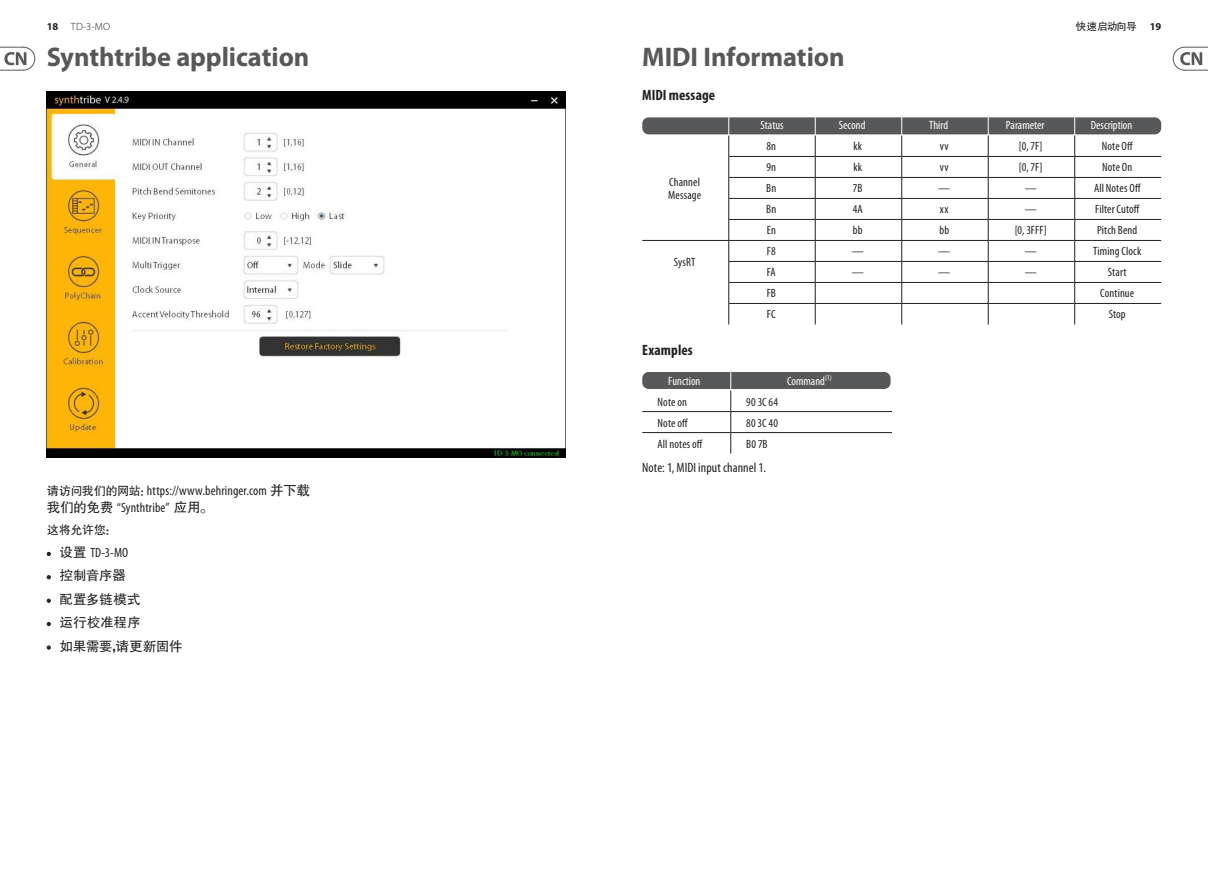
<style>
.page{position:relative;width:1208px;height:893px;background:#fff}
.page>*{position:absolute;margin:0;border:0;box-sizing:border-box;transform-origin:0 0}
.Page_Headings{font:700 27px "Myriad Pro";letter-spacing:-.005em;color:#57585a}
.Getting_Started_-_Te{font:700 condensed 15px "Myriad Pro";letter-spacing:.005em;color:#231f20}
.Getting_Started_-_Te-2{font:condensed 13.5px/17px "Myriad Pro";letter-spacing:.005em;color:#231f20}
.t1{font:13.5px "FZ Hei Regular";letter-spacing:.005em;color:#231f20}
.TBL_-_Entry_EN{font:condensed 12px/13.5px "Myriad Pro";letter-spacing:.01em;color:#231f20}
.TBL_-_Category_Entry{font:condensed 12px "Myriad Pro";color:#fff}
.Getting_Started_-_Te-3{font:12px "FZ Hei Regular";letter-spacing:-.02em;color:#231f20}
.t2{font:300 10.5px "Myriad Pro";color:#231f20}
.t3{font:10.5px "FZ Hei Regular";color:#231f20}
.s1{font-weight:700}
.s2{font-family:"Myriad Pro";font-weight:700}
.s3{font-family:"FZ Hei Regular";font-stretch:normal;font-size:12px}
.s4{font-family:"FZ Hei Regular";font-stretch:normal}
.s5{font-weight:700;font-stretch:normal;font-size:12px}
.s6{font-family:"Myriad Pro";font-weight:700;font-size:12px}
</style>
<div class="page">
<img style="left:47px;top:92px;width:519px;height:366px">
<div style="left:642px;top:372px;width:248px;height:17px;background:#57585a;border-radius:6px"></div>
<hr style="left:642px;top:411px;width:89px;height:1px;background:#231f20">
<hr style="left:731px;top:411px;width:161px;height:1px;background:#231f20">
<hr style="left:642px;top:432px;width:89px;height:1px;background:#231f20">
<hr style="left:731px;top:432px;width:161px;height:1px;background:#231f20">
<svg style="left:730px;top:372px;width:1px;height:82px"></svg>
<div style="left:642px;top:117px;width:519px;height:17px;background:#57585a;border-radius:6px"></div>
<hr style="left:728px;top:156px;width:87px;height:1px;background:#231f20">
<hr style="left:815px;top:156px;width:86px;height:1px;background:#231f20">
<hr style="left:901px;top:156px;width:87px;height:1px;background:#231f20">
<hr style="left:988px;top:156px;width:86px;height:1px;background:#231f20">
<hr style="left:1074px;top:156px;width:87px;height:1px;background:#231f20">
<hr style="left:728px;top:177px;width:87px;height:1px;background:#231f20">
<hr style="left:815px;top:177px;width:86px;height:1px;background:#231f20">
<hr style="left:901px;top:177px;width:87px;height:1px;background:#231f20">
<hr style="left:988px;top:177px;width:86px;height:1px;background:#231f20">
<hr style="left:1074px;top:177px;width:87px;height:1px;background:#231f20">
<hr style="left:728px;top:198px;width:87px;height:1px;background:#231f20">
<hr style="left:815px;top:198px;width:86px;height:1px;background:#231f20">
<hr style="left:901px;top:198px;width:87px;height:1px;background:#231f20">
<hr style="left:988px;top:198px;width:86px;height:1px;background:#231f20">
<hr style="left:1074px;top:198px;width:87px;height:1px;background:#231f20">
<hr style="left:728px;top:219px;width:87px;height:1px;background:#231f20">
<hr style="left:815px;top:219px;width:86px;height:1px;background:#231f20">
<hr style="left:901px;top:219px;width:87px;height:1px;background:#231f20">
<hr style="left:988px;top:219px;width:86px;height:1px;background:#231f20">
<hr style="left:1074px;top:219px;width:87px;height:1px;background:#231f20">
<hr style="left:642px;top:240px;width:87px;height:1px;background:#231f20">
<hr style="left:729px;top:240px;width:86px;height:1px;background:#231f20">
<hr style="left:815px;top:240px;width:86px;height:1px;background:#231f20">
<hr style="left:901px;top:240px;width:87px;height:1px;background:#231f20">
<hr style="left:988px;top:240px;width:86px;height:1px;background:#231f20">
<hr style="left:1074px;top:240px;width:87px;height:1px;background:#231f20">
<hr style="left:728px;top:261px;width:87px;height:1px;background:#231f20">
<hr style="left:815px;top:261px;width:86px;height:1px;background:#231f20">
<hr style="left:901px;top:261px;width:87px;height:1px;background:#231f20">
<hr style="left:988px;top:261px;width:86px;height:1px;background:#231f20">
<hr style="left:1074px;top:261px;width:87px;height:1px;background:#231f20">
<svg style="left:728px;top:117px;width:1px;height:207px"></svg>
<svg style="left:815px;top:117px;width:1px;height:207px"></svg>
<svg style="left:901px;top:117px;width:1px;height:207px"></svg>
<svg style="left:988px;top:117px;width:1px;height:207px"></svg>
<svg style="left:1074px;top:117px;width:1px;height:207px"></svg>
<hr style="left:728px;top:282px;width:87px;height:1px;background:#231f20">
<hr style="left:815px;top:282px;width:86px;height:1px;background:#231f20">
<hr style="left:901px;top:282px;width:87px;height:1px;background:#231f20">
<hr style="left:988px;top:282px;width:86px;height:1px;background:#231f20">
<hr style="left:1074px;top:282px;width:87px;height:1px;background:#231f20">
<hr style="left:728px;top:303px;width:87px;height:1px;background:#231f20">
<hr style="left:815px;top:303px;width:86px;height:1px;background:#231f20">
<hr style="left:901px;top:303px;width:87px;height:1px;background:#231f20">
<hr style="left:988px;top:303px;width:86px;height:1px;background:#231f20">
<hr style="left:1074px;top:303px;width:87px;height:1px;background:#231f20">
<svg style="left:1172px;top:46px;width:36px;height:25px"></svg>
<svg style="left:0;top:46px;width:36px;height:25px"></svg>
<p class="t2" style="left:47px;top:21px;width:65px"><span class="s1">18</span> TD-3-MO</p>
<p class="t3" style="left:1075px;top:21px;width:87px">快速启动向导 <span class="s2">19</span></p>
<p class="Page_Headings" style="left:47px;top:39px;width:264px">Synthtribe application</p>
<p class="Getting_Started_-_Te-2" style="left:47px;top:482px;width:265px"><span class="s3">请访问我们的网站：</span> https://www.behringer.com <span class="s4">并下载我们的免费</span> “Synthtribe” <span class="s4">应用。</span></p>
<p class="Getting_Started_-_Te-3" style="left:47px;top:523px;width:64px">这将允许您：</p>
<p class="Getting_Started_-_Te-2" style="left:47px;top:544px;width:83px"><span class="s5">•</span> <span class="s4">设置</span> TD-3-MO</p>
<p class="t1" style="left:47px;top:568px;width:81px"><span class="s6">•</span> 控制音序器</p>
<p class="t1" style="left:47px;top:592px;width:96px"><span class="s6">•</span> 配置多链模式</p>
<p class="t1" style="left:47px;top:615px;width:95px"><span class="s6">•</span> 运行校准程序</p>
<p class="t1" style="left:47px;top:638px;width:137px"><span class="s6">•</span> 如果需要，请更新固件</p>
<p class="Page_Headings" style="left:642px;top:39px;width:204px">MIDI Information</p>
<p class="Getting_Started_-_Te" style="left:642px;top:86px;width:74px">MIDI message</p>
<p class="TBL_-_Entry_EN" style="left:668px;top:175px;width:35px">Channel<br>Message</p>
<p class="TBL_-_Entry_EN" style="left:674px;top:255px;width:23px">SysRT</p>
<p class="TBL_-_Category_Entry" style="left:760px;top:118px;width:25px">Status</p>
<p class="TBL_-_Category_Entry" style="left:839px;top:118px;width:28px">Second</p>
<p class="TBL_-_Category_Entry" style="left:929px;top:118px;width:21px">Third</p>
<p class="TBL_-_Category_Entry" style="left:1005px;top:118px;width:40px">Parameter</p>
<p class="TBL_-_Category_Entry" style="left:1091px;top:118px;width:43px">Description</p>
<p class="TBL_-_Entry_EN" style="left:766px;top:140px;width:11px">8n</p>
<p class="TBL_-_Entry_EN" style="left:853px;top:140px;width:10px">kk</p>
<p class="TBL_-_Entry_EN" style="left:940px;top:140px;width:10px">vv</p>
<p class="TBL_-_Entry_EN" style="left:1019px;top:140px;width:25px">[0, 7F]</p>
<p class="TBL_-_Entry_EN" style="left:1101px;top:140px;width:33px">Note Off</p>
<p class="TBL_-_Entry_EN" style="left:766px;top:161px;width:11px">9n</p>
<p class="TBL_-_Entry_EN" style="left:853px;top:161px;width:10px">kk</p>
<p class="TBL_-_Entry_EN" style="left:940px;top:161px;width:10px">vv</p>
<p class="TBL_-_Entry_EN" style="left:1019px;top:161px;width:25px">[0, 7F]</p>
<p class="TBL_-_Entry_EN" style="left:1102px;top:161px;width:32px">Note On</p>
<p class="TBL_-_Entry_EN" style="left:766px;top:182px;width:11px">Bn</p>
<p class="TBL_-_Entry_EN" style="left:853px;top:182px;width:11px">7B</p>
<p class="TBL_-_Entry_EN" style="left:938px;top:182px;width:13px">—</p>
<p class="TBL_-_Entry_EN" style="left:1024px;top:182px;width:13px">—</p>
<p class="TBL_-_Entry_EN" style="left:1094px;top:182px;width:48px">All Notes Off</p>
<p class="TBL_-_Entry_EN" style="left:766px;top:203px;width:11px">Bn</p>
<p class="TBL_-_Entry_EN" style="left:852px;top:203px;width:11px">4A</p>
<p class="TBL_-_Entry_EN" style="left:940px;top:203px;width:10px">xx</p>
<p class="TBL_-_Entry_EN" style="left:1024px;top:203px;width:13px">—</p>
<p class="TBL_-_Entry_EN" style="left:1095px;top:203px;width:46px">Filter Cutoff</p>
<p class="TBL_-_Entry_EN" style="left:766px;top:224px;width:11px">En</p>
<p class="TBL_-_Entry_EN" style="left:853px;top:224px;width:11px">bb</p>
<p class="TBL_-_Entry_EN" style="left:939px;top:224px;width:11px">bb</p>
<p class="TBL_-_Entry_EN" style="left:1014px;top:224px;width:34px">[0, 3FFF]</p>
<p class="TBL_-_Entry_EN" style="left:1097px;top:224px;width:42px">Pitch Bend</p>
<p class="TBL_-_Entry_EN" style="left:767px;top:245px;width:10px">F8</p>
<p class="TBL_-_Entry_EN" style="left:851px;top:245px;width:13px">—</p>
<p class="TBL_-_Entry_EN" style="left:938px;top:245px;width:13px">—</p>
<p class="TBL_-_Entry_EN" style="left:1024px;top:245px;width:13px">—</p>
<p class="TBL_-_Entry_EN" style="left:1093px;top:245px;width:50px">Timing Clock</p>
<p class="TBL_-_Entry_EN" style="left:766px;top:266px;width:11px">FA</p>
<p class="TBL_-_Entry_EN" style="left:851px;top:266px;width:13px">—</p>
<p class="TBL_-_Entry_EN" style="left:938px;top:266px;width:13px">—</p>
<p class="TBL_-_Entry_EN" style="left:1024px;top:266px;width:13px">—</p>
<p class="TBL_-_Entry_EN" style="left:1108px;top:266px;width:20px">Start</p>
<p class="TBL_-_Entry_EN" style="left:766px;top:287px;width:11px">FB</p>
<p class="TBL_-_Entry_EN" style="left:1100px;top:287px;width:36px">Continue</p>
<p class="TBL_-_Entry_EN" style="left:767px;top:308px;width:10px">FC</p>
<p class="TBL_-_Entry_EN" style="left:1108px;top:308px;width:19px">Stop</p>
<p class="Getting_Started_-_Te" style="left:642px;top:341px;width:52px">Examples</p>
<p class="TBL_-_Category_Entry" style="left:668px;top:373px;width:34px">Function</p>
<p class="TBL_-_Category_Entry" style="left:787px;top:373px;width:46px">Command<sup>(1)</sup></p>
<p class="TBL_-_Entry_EN" style="left:657px;top:395px;width:31px">Note on</p>
<p class="TBL_-_Entry_EN" style="left:746px;top:395px;width:33px">90 3C 64</p>
<p class="TBL_-_Entry_EN" style="left:657px;top:416px;width:32px">Note off</p>
<p class="TBL_-_Entry_EN" style="left:746px;top:416px;width:33px">80 3C 40</p>
<p class="TBL_-_Entry_EN" style="left:657px;top:437px;width:47px">All notes off</p>
<p class="TBL_-_Entry_EN" style="left:746px;top:437px;width:23px">B0 7B</p>
<p class="Getting_Started_-_Te-2" style="left:642px;top:459px;width:125px">Note: 1, MIDI input channel 1.</p>
</div>
